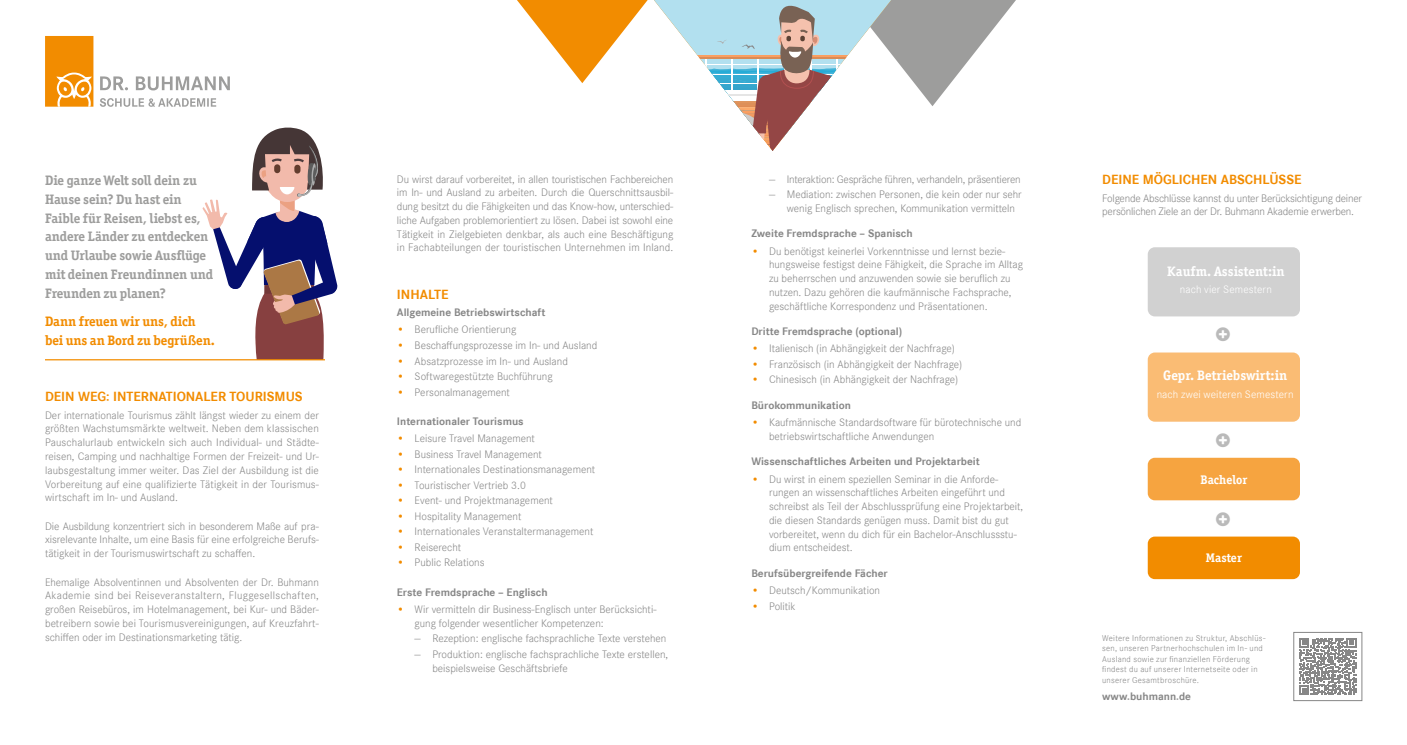
<style>
.page{position:relative;width:1407px;height:745px;background:#fff}
.page>*{position:absolute;margin:0;border:0;box-sizing:border-box;transform-origin:0 0}
.t1{font:700 13.75px/18.8px "Officina Ser ITC Std";letter-spacing:-.01em;color:#9d9d9c}
.t2{font:700 13.75px "Corporate S";color:#f28c00}
.t3{font:700 13.75px/18.8px "Officina Ser ITC Std";letter-spacing:-.005em;color:#f28c00}
.t4{font:700 13.75px "Officina Ser ITC Std";color:#fff}
.t5{font:700 12.5px "Officina Ser ITC Std";color:#fff}
.t6{font:11.25px/13.8px "Corporate S Ligh";color:#878787}
.t7{font:700 11.25px "Corporate S";color:#878787}
.t8{font:11.25px/15.5px "Corporate S Ligh";letter-spacing:-.02em;color:#878787}
.t9{font:11.25px "Corporate S Ligh";letter-spacing:.01em;color:#fff}
.t10{font:8.75px/10.5px "Corporate S Ligh";letter-spacing:.03em;color:#878787}
.s1{font-family:"Corporate S";font-weight:700;color:#f28c00}
</style>
<div class="page">
<svg style="left:203px;top:127px;width:135px;height:232px"></svg>
<svg style="left:654px;top:0;width:362px;height:151px"></svg>
<svg style="left:517px;top:0;width:131px;height:83px"></svg>
<hr style="left:45px;top:359px;width:280px;height:1px;background:#f28c00">
<div style="left:45px;top:36px;width:48px;height:71px;background:#f28c00"></div>
<svg style="left:56px;top:72px;width:36px;height:35px"></svg>
<svg style="left:100px;top:76px;width:130px;height:14px"></svg>
<svg style="left:100px;top:98px;width:116px;height:9px"></svg>
<svg style="left:1299px;top:638px;width:57px;height:56px"></svg>
<div style="left:1293px;top:631px;width:69px;height:69px;border:1px solid #878787"></div>
<div style="left:1148px;top:247px;width:152px;height:69px;background:#d1d1d1;border-radius:7px"></div>
<div style="left:1148px;top:457px;width:152px;height:43px;background:#f6a440;border-radius:7px"></div>
<div style="left:1148px;top:352px;width:152px;height:69px;background:#fabc74;border-radius:7px"></div>
<div style="left:1148px;top:536px;width:152px;height:42px;background:#f28c00;border-radius:7px"></div>
<p class="t1" style="left:45px;top:171px;width:170px">Die ganze Welt soll dein zu<br>Hause sein? Du hast ein<br>Faible für Reisen, liebst es, andere Länder zu entdecken und Urlaube sowie Ausflüge mit deinen Freundinnen und<br>Freunden zu planen?</p>
<p class="t3" style="left:45px;top:312px;width:171px">Dann freuen wir uns, dich bei uns an Bord zu begrüßen.</p>
<p class="t2" style="left:45px;top:388px;width:259px">DEIN WEG: INTERNATIONALER TOURISMUS</p>
<p class="t6" style="left:45px;top:408px;width:275px;text-align:justify">Der internationale Tourismus zählt längst wieder zu einem der größten Wachstumsmärkte weltweit. Neben dem klassischen Pauschalurlaub entwickeln sich auch Individual- und Städte&shy;reisen, Camping und nachhaltige Formen der Freizeit- und Ur&shy;laubsgestaltung immer weiter. Das Ziel der Ausbildung ist die Vorbereitung auf eine qualifizierte Tätigkeit in der Tourismus&shy;wirtschaft im In- und Ausland.</p>
<p class="t6" style="left:45px;top:519px;width:275px;text-align:justify">Die Ausbildung konzentriert sich in besonderem Maße auf pra&shy;xisrelevante Inhalte, um eine Basis für eine erfolgreiche Berufs&shy;tätigkeit in der Tourismuswirtschaft zu schaffen.</p>
<p class="t6" style="left:45px;top:574px;width:275px;text-align:justify">Ehemalige Absolventinnen und Absolventen der Dr. Buhmann Akademie sind bei Reiseveranstaltern, Fluggesellschaften, großen Reisebüros, im Hotelmanagement, bei Kur- und Bäder&shy;betreibern sowie bei Tourismusvereinigungen, auf Kreuzfahrt&shy;schiffen oder im Destinationsmarketing tätig.</p>
<p class="t6" style="left:397px;top:172px;width:278px;text-align:justify">Du wirst darauf vorbereitet, in allen touristischen Fachbereichen im In- und Ausland zu arbeiten. Durch die Querschnittsausbil&shy;dung besitzt du die Fähigkeiten und das Know-how, unterschied&shy;liche Aufgaben problemorientiert zu lösen. Dabei ist sowohl eine Tätigkeit in Zielgebieten denkbar, als auch eine Beschäftigung in Fachabteilungen der touristischen Unternehmen im Inland.</p>
<p class="t2" style="left:397px;top:286px;width:53px">INHALTE</p>
<p class="t7" style="left:397px;top:306px;width:150px">Allgemeine Betriebswirtschaft</p>
<p class="t6" style="left:397px;top:323px;width:121px"><span class="s1">•</span> Berufliche Orientierung</p>
<p class="t6" style="left:397px;top:338px;width:202px"><span class="s1">•</span> Beschaffungsprozesse im In- und Ausland</p>
<p class="t6" style="left:397px;top:354px;width:172px"><span class="s1">•</span> Absatzprozesse im In- und Ausland</p>
<p class="t6" style="left:397px;top:369px;width:157px"><span class="s1">•</span> Softwaregestützte Buchführung</p>
<p class="t6" style="left:397px;top:385px;width:114px"><span class="s1">•</span> Personalmanagement</p>
<p class="t7" style="left:397px;top:414px;width:128px">Internationaler Tourismus</p>
<p class="t6" style="left:397px;top:431px;width:140px"><span class="s1">•</span> Leisure Travel Management</p>
<p class="t6" style="left:397px;top:446px;width:147px"><span class="s1">•</span> Business Travel Management</p>
<p class="t6" style="left:397px;top:462px;width:200px"><span class="s1">•</span> Internationales Destinationsmanagement</p>
<p class="t6" style="left:397px;top:478px;width:130px"><span class="s1">•</span> Touristischer Vertrieb 3.0</p>
<p class="t6" style="left:397px;top:493px;width:157px"><span class="s1">•</span> Event- und Projektmanagement</p>
<p class="t6" style="left:397px;top:509px;width:126px"><span class="s1">•</span> Hospitality Management</p>
<p class="t6" style="left:397px;top:524px;width:198px"><span class="s1">•</span> Internationales Veranstaltermanagement</p>
<p class="t6" style="left:397px;top:540px;width:66px"><span class="s1">•</span> Reiserecht</p>
<p class="t6" style="left:397px;top:555px;width:89px"><span class="s1">•</span> Public Relations</p>
<p class="t7" style="left:397px;top:585px;width:152px">Erste Fremdsprache – Englisch</p>
<p class="t6" style="left:415px;top:602px;width:243px;text-indent:-18px"><span class="s1">•</span> Wir vermitteln dir Business-Englisch unter Berücksichti&shy;gung folgender wesentlicher Kompetenzen:</p>
<p class="t6" style="left:415px;top:630px;width:255px;line-height:15.5px">― Rezeption: englische fachsprachliche Texte verstehen ― Produktion: englische fachsprachliche Texte erstellen,</p>
<p class="t6" style="left:432px;top:660px;width:137px">beispielsweise Geschäftsbriefe</p>
<p class="t8" style="left:769px;top:171px;width:254px">― Interaktion: Gespräche führen, verhandeln, präsentieren ― Mediation: zwischen Personen, die kein oder nur sehr</p>
<p class="t6" style="left:787px;top:201px;width:230px">wenig Englisch sprechen, Kommunikation vermitteln</p>
<p class="t7" style="left:751px;top:227px;width:163px">Zweite Fremdsprache – Spanisch</p>
<p class="t6" style="left:769px;top:244px;width:255px;text-indent:-18px"><span class="s1">•</span> Du benötigst keinerlei Vorkenntnisse und lernst bezie&shy;hungsweise festigst deine Fähigkeit, die Sprache im Alltag zu beherrschen und anzuwenden sowie sie beruflich zu nutzen. Dazu gehören die kaufmännische Fachsprache, geschäftliche Korrespondenz und Präsentationen.</p>
<p class="t7" style="left:751px;top:324px;width:152px">Dritte Fremdsprache (optional)</p>
<p class="t6" style="left:751px;top:341px;width:205px"><span class="s1">•</span> Italienisch (in Abhängigkeit der Nachfrage)</p>
<p class="t6" style="left:751px;top:357px;width:212px"><span class="s1">•</span> Französisch (in Abhängigkeit der Nachfrage)</p>
<p class="t6" style="left:751px;top:372px;width:208px"><span class="s1">•</span> Chinesisch (in Abhängigkeit der Nachfrage)</p>
<p class="t7" style="left:751px;top:398px;width:101px">Bürokommunikation</p>
<p class="t6" style="left:769px;top:415px;width:254px;text-indent:-18px"><span class="s1">•</span> Kaufmännische Standardsoftware für bürotechnische und betriebswirtschaftliche Anwendungen</p>
<p class="t7" style="left:751px;top:455px;width:230px">Wissenschaftliches Arbeiten und Projektarbeit</p>
<p class="t6" style="left:769px;top:471px;width:256px;text-indent:-18px"><span class="s1">•</span> Du wirst in einem speziellen Seminar in die Anforde&shy;rungen an wissenschaftliches Arbeiten eingeführt und schreibst als Teil der Abschlussprüfung eine Projektarbeit, die diesen Standards genügen muss. Damit bist du gut vorbereitet, wenn du dich für ein Bachelor-Anschlussstu&shy;dium entscheidest.</p>
<p class="t7" style="left:751px;top:566px;width:138px">Berufsübergreifende Fächer</p>
<p class="t6" style="left:751px;top:583px;width:130px"><span class="s1">•</span> Deutsch/Kommunikation</p>
<p class="t6" style="left:751px;top:599px;width:46px"><span class="s1">•</span> Politik</p>
<p class="t2" style="left:1102px;top:172px;width:201px">DEINE MÖGLICHEN ABSCHLÜSSE</p>
<p class="t8" style="left:1102px;top:191px;width:261px;line-height:13.8px">Folgende Abschlüsse kannst du unter Berücksichtigung deiner persönlichen Ziele an der Dr. Buhmann Akademie erwerben.</p>
<p class="t4" style="left:1167px;top:262px;width:119px">Kaufm. Assistent:in</p>
<p class="t9" style="left:1180px;top:283px;width:94px">nach vier Semestern</p>
<p class="t4" style="left:1163px;top:367px;width:125px">Gepr. Betriebswirt:in</p>
<p class="t9" style="left:1157px;top:387px;width:138px">nach zwei weiteren Semestern</p>
<p class="t5" style="left:1200px;top:471px;width:48px">Bachelor</p>
<p class="t5" style="left:1206px;top:550px;width:37px">Master</p>
<p class="t10" style="left:1102px;top:632px;width:165px">Weitere Informationen zu Struktur, Abschlüs&shy;sen, unseren Partnerhochschulen im In- und Ausland sowie zur finanziellen Förderung findest du auf unserer Internetseite oder in unserer Gesamtbroschüre.</p>
<p class="t7" style="left:1102px;top:689px;width:90px">www.buhmann.de</p>
</div>
